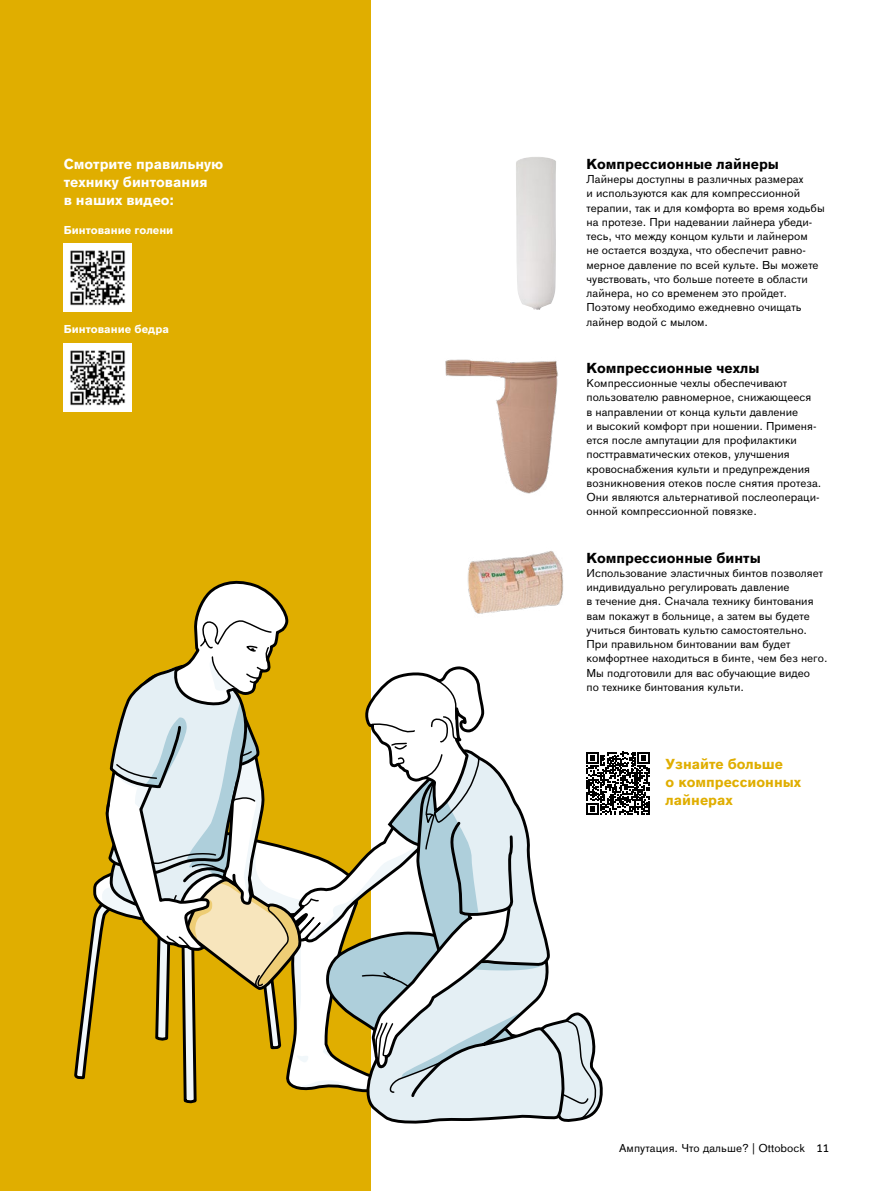
<style>
.page{position:relative;width:893px;height:1191px;background:#fff}
.page>*{position:absolute;margin:0;border:0;box-sizing:border-box;transform-origin:0 0}
.t1{font:700 14.25px "OBO Sans";color:#000}
.t2{font:700 14.25px/18px "OBO Sans";color:#fff}
.t3{font:700 14.25px/18px "OBO Sans";color:#e0ae00}
.t4{font:11.25px/14.2px "OBO Sans";color:#000}
.t5{font:700 11.25px "OBO Sans";color:#fff}
</style>
<div class="page">
<div style="left:0;top:0;width:370px;height:1191px;background:#e0ae00"></div>
<img style="left:64px;top:243px;width:68px;height:68px">
<img style="left:64px;top:343px;width:68px;height:68px">
<img style="left:516px;top:157px;width:40px;height:153px">
<img style="left:445px;top:359px;width:113px;height:135px">
<svg style="left:76px;top:548px;width:573px;height:643px"></svg>
<p class="t2" style="left:64px;top:155px;width:161px">Смотрите правильную технику бинтования<br>в наших видео:</p>
<p class="t5" style="left:64px;top:223px;width:111px">Бинтование голени</p>
<p class="t5" style="left:64px;top:323px;width:107px">Бинтование бедра</p>
<p class="t1" style="left:586px;top:155px;width:194px">Компрессионные лайнеры</p>
<p class="t4" style="left:586px;top:172px;width:240px">Лайнеры доступны в различных размерах<br>и используются как для компрессионной терапии, так и для комфорта во время ходьбы на протезе. При надевании лайнера убеди&shy;тесь, что между концом культи и лайнером<br>не остается воздуха, что обеспечит равно&shy;мерное давление по всей культе. Вы можете чувствовать, что больше потеете в области лайнера, но со временем это пройдет.<br>Поэтому необходимо ежедневно очищать лайнер водой с мылом.</p>
<p class="t1" style="left:586px;top:359px;width:174px">Компрессионные чехлы</p>
<p class="t4" style="left:586px;top:376px;width:236px">Компрессионные чехлы обеспечивают пользователю равномерное, снижающееся<br>в направлении от конца культи давление<br>и высокий комфорт при ношении. Применя&shy;ется после ампутации для профилактики посттравматических отеков, улучшения кровоснабжения культи и предупреждения возникновения отеков после снятия протеза.<br>Они являются альтернативой послеопераци&shy;онной компрессионной повязке.</p>
<p class="t1" style="left:586px;top:549px;width:176px">Компрессионные бинты</p>
<p class="t4" style="left:586px;top:566px;width:242px">Использование эластичных бинтов позволяет индивидуально регулировать давление<br>в течение дня. Сначала технику бинтования вам покажут в больнице, а затем вы будете учиться бинтовать культю самостоятельно.<br>При правильном бинтовании вам будет комфортнее находиться в бинте, чем без него.<br>Мы подготовили для вас обучающие видео<br>по технике бинтования культи.</p>
<p class="t3" style="left:666px;top:755px;width:137px">Узнайте больше<br>о компрессионных лайнерах</p>
<p class="t4" style="left:619px;top:1140px;width:211px">Ампутация. Что дальше? | Ottobock 11</p>
</div>
